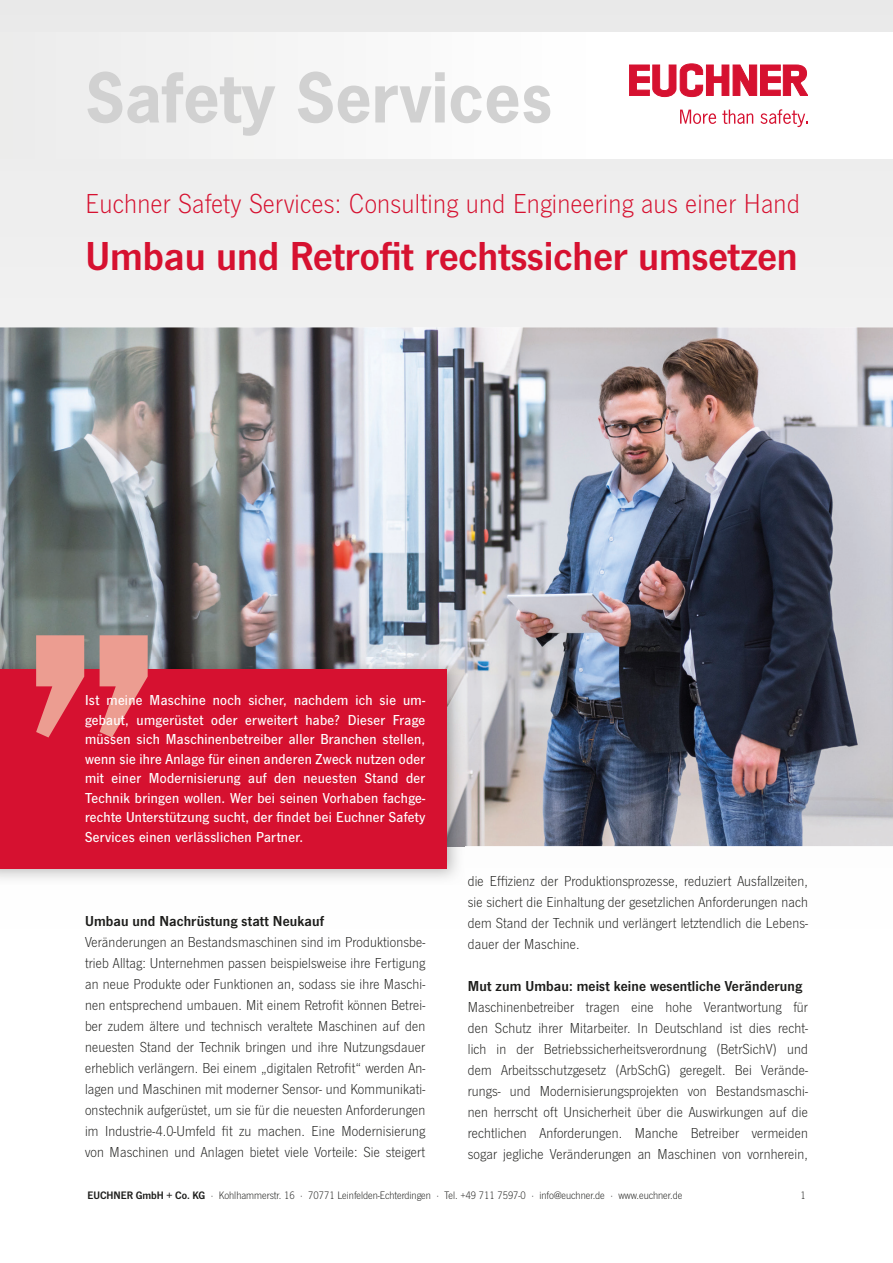
<style>
.page{position:relative;width:893px;height:1263px;background:#fff}
.page>*{position:absolute;margin:0;border:0;box-sizing:border-box;transform-origin:0 0}
.t1{font:700 64.5px "News Gothic Std";color:#d1d1d1}
.t2{font:42px "News Got Dem";color:#d61130}
.t3{font:300 28.5px "News Got";letter-spacing:.01em;color:#d61130}
.t4{font:300 15px/21px "News Got";letter-spacing:.01em;color:#1d1d1b;text-align:justify}
.t5{font:500 15px/19.5px "News Got";letter-spacing:.02em;color:#fff;text-align:justify}
.t6{font:15px "News Got Dem";letter-spacing:.01em;color:#1d1d1b}
.t7{font:300 11.25px "News Got";letter-spacing:-.005em;color:#1d1d1b}
.s1{font-family:"News Got Dem";font-weight:400}
</style>
<div class="page">
<div style="left:0;top:0;width:893px;height:847px;background:#eee"></div>
<div style="left:0;top:32px;width:893px;height:127px;background:#f9f9f9"></div>
<svg style="left:629px;top:64px;width:179px;height:33px"></svg>
<svg style="left:680px;top:110px;width:36px;height:14px"></svg>
<svg style="left:722px;top:110px;width:31px;height:14px"></svg>
<svg style="left:760px;top:109px;width:48px;height:18px"></svg>
<img style="left:0;top:327px;width:893px;height:519px">
<img style="left:0;top:657px;width:464px;height:189px">
<div style="left:0;top:669px;width:447px;height:200px;background:#d61130"></div>
<svg style="left:36px;top:635px;width:112px;height:102px"></svg>
<h1 class="t1" style="left:85px;top:55px;width:469px">Safety Services</h1>
<h3 class="t3" style="left:86px;top:188px;width:716px">Euchner Safety Services: Consulting und Engineering aus einer Hand</h3>
<h2 class="t2" style="left:86px;top:231px;width:714px">Umbau und Retrofit rechtssicher umsetzen</h2>
<p class="t5" style="left:85px;top:690px;width:342px">Ist meine Maschine noch sicher, nachdem ich sie um&shy;gebaut, umgerüstet oder erweitert habe? Dieser Frage müssen sich Maschinenbetreiber aller Branchen stellen, wenn sie ihre Anlage für einen anderen Zweck nutzen oder mit einer Modernisierung auf den neuesten Stand der Technik bringen wollen. Wer bei seinen Vorhaben fachge&shy;rechte Unterstützung sucht, der findet bei Euchner Safety Services einen verlässlichen Partner.</p>
<p class="t6" style="left:85px;top:913px;width:240px">Umbau und Nachrüstung statt Neukauf</p>
<p class="t4" style="left:85px;top:932px;width:342px">Veränderungen an Bestandsmaschinen sind im Produktionsbe&shy;trieb Alltag: Unternehmen passen beispielsweise ihre Fertigung an neue Produkte oder Funktionen an, sodass sie ihre Maschi&shy;nen entsprechend umbauen. Mit einem Retrofit können Betrei&shy;ber zudem ältere und technisch veraltete Maschinen auf den neuesten Stand der Technik bringen und ihre Nutzungsdauer erheblich verlängern. Bei einem „digitalen Retrofit“ werden An&shy;lagen und Maschinen mit moderner Sensor- und Kommunikati&shy;onstechnik aufgerüstet, um sie für die neuesten Anforderungen im Industrie-4.0-Umfeld fit zu machen. Eine Modernisierung von Maschinen und Anlagen bietet viele Vorteile: Sie steigert</p>
<p class="t4" style="left:468px;top:870px;width:342px">die Effizienz der Produktionsprozesse, reduziert Ausfallzeiten, sie sichert die Einhaltung der gesetzlichen Anforderungen nach dem Stand der Technik und verlängert letztendlich die Lebens&shy;dauer der Maschine.</p>
<p class="t6" style="left:468px;top:977px;width:336px">Mut zum Umbau: meist keine wesentliche Veränderung</p>
<p class="t4" style="left:468px;top:996px;width:342px">Maschinenbetreiber tragen eine hohe Verantwortung für den Schutz ihrer Mitarbeiter. In Deutschland ist dies recht&shy;lich in der Betriebssicherheitsverordnung (BetrSichV) und dem Arbeitsschutzgesetz (ArbSchG) geregelt. Bei Verände&shy;rungs- und Modernisierungsprojekten von Bestandsmaschi&shy;nen herrscht oft Unsicherheit über die Auswirkungen auf die rechtlichen Anforderungen. Manche Betreiber vermeiden sogar jegliche Veränderungen an Maschinen von vornherein,</p>
<p class="t7" style="left:87px;top:1189px;width:596px"><span class="s1">EUCHNER GmbH + Co. KG</span> · Kohlhammerstr. 16 · 70771 Leinfelden-Echterdingen · Tel. +49 711 7597-0 · info@euchner.de · www.euchner.de</p>
<p class="t7" style="left:801px;top:1189px;width:7px">1</p>
</div>
